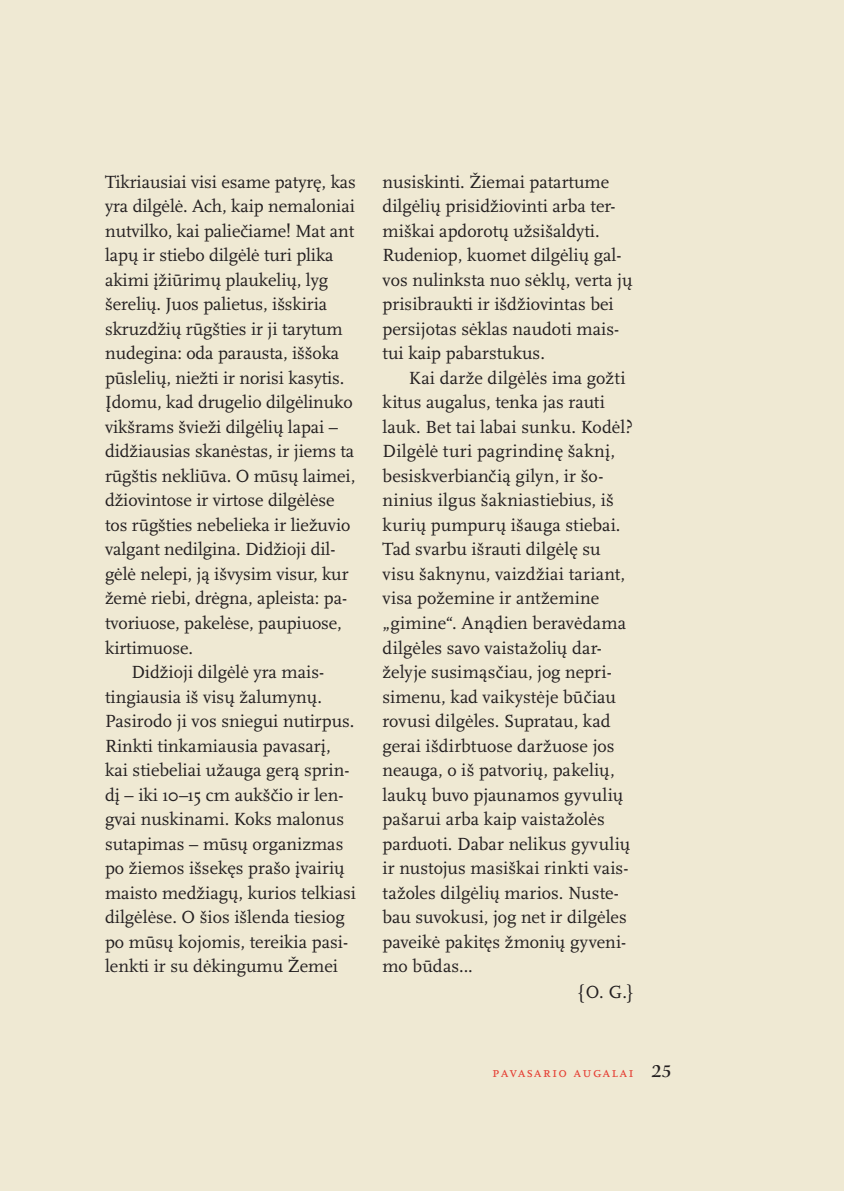
<style>
.page{position:relative;width:844px;height:1191px;background:#fff}
.page>*{position:absolute;margin:0;border:0;box-sizing:border-box;transform-origin:0 0}
.og_tekstas{font:18.38px/24.5px "Scala Pro";color:#231f20}
.tekst{font:18.38px "Scala Pro";color:#231f20}
.t1{font:14.88px "Scala Pro";letter-spacing:.1em;color:#e53e33}
.s1{font-family:"Alcuin Becker";font-size:17.5px;color:#231f20}
</style>
<div class="page">
<div style="left:0;top:0;width:843px;height:1191px;background:#efe9d3"></div>
<p class="og_tekstas" style="left:105px;top:170px;width:252px">Tikriausiai visi esame patyrę, kas yra dilgėlė. Ach, kaip nemaloniai nutvilko, kai paliečiame! Mat ant lapų ir stiebo dilgėlė turi plika akimi įžiūrimų plaukelių, lyg šerelių. Juos palietus, išskiria skruzdžių rūgšties ir ji tarytum nudegina: oda parausta, iššoka pūslelių, niežti ir norisi kasytis.<br>Įdomu, kad drugelio dilgėlinuko vikšrams švieži dilgėlių lapai – didžiausias skanėstas, ir jiems ta rūgštis nekliūva. O mūsų laimei, džiovintose ir virtose dilgėlėse tos rūgšties nebelieka ir liežuvio valgant nedilgina. Didžioji dil&shy;gėlė nelepi, ją išvysim visur, kur žemė riebi, drėgna, apleista: pa&shy;tvoriuose, pakelėse, paupiuose, kirtimuose.</p>
<p class="og_tekstas" style="left:105px;top:660px;width:252px;text-indent:26px">Didžioji dilgėlė yra mais&shy;tingiausia iš visų žalumynų.<br>Pasirodo ji vos sniegui nutirpus.<br>Rinkti tinkamiausia pavasarį, kai stiebeliai užauga gerą sprin&shy;dį – iki 10–15 cm aukščio ir len&shy;gvai nuskinami. Koks malonus sutapimas – mūsų organizmas po žiemos išsekęs prašo įvairių maisto medžiagų, kurios telkiasi dilgėlėse. O šios išlenda tiesiog po mūsų kojomis, tereikia pasi&shy;lenkti ir su dėkingumu Žemei</p>
<p class="og_tekstas" style="left:382px;top:170px;width:251px">nusiskinti. Žiemai patartume dilgėlių prisidžiovinti arba ter&shy;miškai apdorotų užsišaldyti.<br>Rudeniop, kuomet dilgėlių gal&shy;vos nulinksta nuo sėklų, verta jų prisibraukti ir išdžiovintas bei persijotas sėklas naudoti mais&shy;tui kaip pabarstukus.</p>
<p class="og_tekstas" style="left:382px;top:366px;width:252px;text-indent:26px">Kai darže dilgėlės ima gožti kitus augalus, tenka jas rauti lauk. Bet tai labai sunku. Kodėl?<br>Dilgėlė turi pagrindinę šaknį, besiskverbiančią gilyn, ir šo&shy;ninius ilgus šakniastiebius, iš kurių pumpurų išauga stiebai.<br>Tad svarbu išrauti dilgėlę su visu šaknynu, vaizdžiai tariant, visa požemine ir antžemine „gimine“. Anądien beravėdama dilgėles savo vaistažolių dar&shy;želyje susimąsčiau, jog nepri&shy;simenu, kad vaikystėje būčiau rovusi dilgėles. Supratau, kad gerai išdirbtuose daržuose jos neauga, o iš patvorių, pakelių, laukų buvo pjaunamos gyvulių pašarui arba kaip vaistažolės parduoti. Dabar nelikus gyvulių ir nustojus masiškai rinkti vais&shy;tažoles dilgėlių marios. Nuste&shy;bau suvokusi, jog net ir dilgėles paveikė pakitęs žmonių gyveni&shy;mo būdas...</p>
<p class="tekst" style="left:577px;top:981px;width:58px">{O. G.}</p>
<p class="t1" style="left:492px;top:1063px;width:181px">pavasario augalai <span class="s1">25</span></p>
</div>
